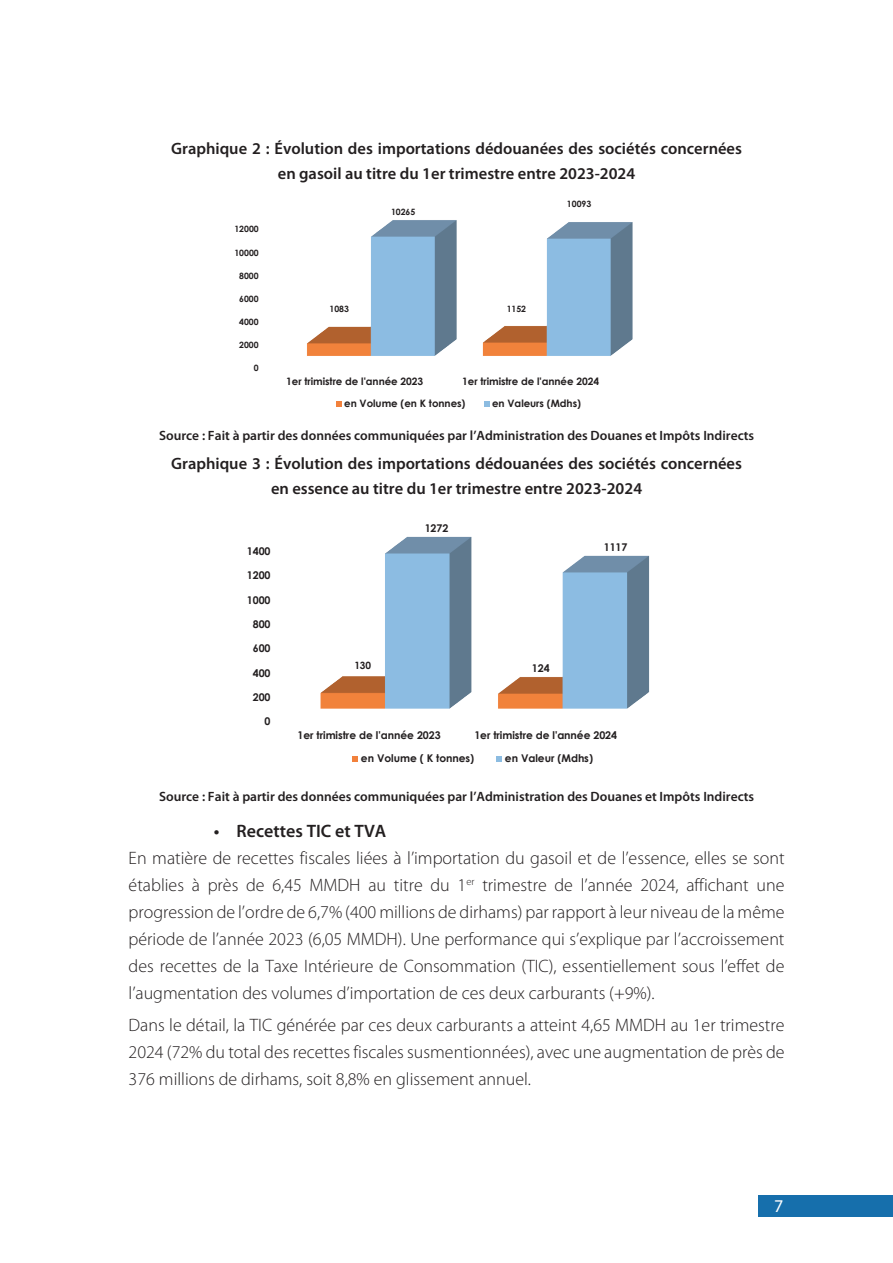
<style>
.page{position:relative;width:893px;height:1263px;background:#fff}
.page>*{position:absolute;margin:0;border:0;box-sizing:border-box;transform-origin:0 0}
.t1{font:300 18px/27px "Myriad Pro";color:#231f20;text-align:justify}
.t2{font:600 18px "Myriad Pro";color:#231f20}
.t3{font:18px "Myriad Pro";color:#fff}
.t4{font:600 16.5px/24.8px "Myriad Pro";color:#231f20;text-align:center}
.t5{font:600 13.5px "Myriad Pro";color:#231f20}
.t6{font:700 10.65px "Century Gothic";letter-spacing:-.005em;color:#231f20}
.t7{font:700 10.2px "Century Gothic";letter-spacing:-.005em;color:#231f20}
.t8{font:700 10.05px "Century Gothic";color:#231f20}
.t9{font:700 8.7px "Century Gothic";color:#231f20}
</style>
<div class="page">
<div style="left:758px;top:1195px;width:135px;height:22px;background:#166fac"></div>
<svg style="left:307px;top:220px;width:326px;height:187px"></svg>
<svg style="left:320px;top:536px;width:330px;height:226px"></svg>
<p class="t4" style="left:171px;top:135px;width:572px">Graphique 2 : Évolution des importations dédouanées des sociétés concernées en gasoil au titre du 1er trimestre entre 2023-2024</p>
<p class="t9" style="left:234px;top:223px;width:26px">12000</p>
<p class="t9" style="left:234px;top:246px;width:26px">10000</p>
<p class="t9" style="left:239px;top:269px;width:21px">8000</p>
<p class="t9" style="left:239px;top:292px;width:21px">6000</p>
<p class="t9" style="left:239px;top:315px;width:21px">4000</p>
<p class="t9" style="left:239px;top:338px;width:21px">2000</p>
<p class="t9" style="left:254px;top:361px;width:6px">0</p>
<p class="t9" style="left:391px;top:205px;width:26px">10265</p>
<p class="t9" style="left:330px;top:302px;width:21px">1083</p>
<p class="t9" style="left:507px;top:302px;width:21px">1152</p>
<p class="t9" style="left:567px;top:198px;width:26px">10093</p>
<p class="t7" style="left:286px;top:373px;width:138px">1er trimistre de l'année 2023</p>
<p class="t7" style="left:462px;top:373px;width:139px">1er trimistre de l'année 2024</p>
<p class="t7" style="left:344px;top:396px;width:123px">en Volume (en K tonnes)</p>
<p class="t7" style="left:492px;top:396px;width:90px">en Valeurs (Mdhs)</p>
<p class="t5" style="left:159px;top:427px;width:597px">Source : Fait à partir des données communiquées par l’Administration des Douanes et Impôts Indirects</p>
<p class="t4" style="left:171px;top:451px;width:572px">Graphique 3 : Évolution des importations dédouanées des sociétés concernées en essence au titre du 1er trimestre entre 2023-2024</p>
<p class="t6" style="left:247px;top:543px;width:25px">1400</p>
<p class="t6" style="left:247px;top:567px;width:25px">1200</p>
<p class="t6" style="left:247px;top:592px;width:25px">1000</p>
<p class="t6" style="left:253px;top:616px;width:19px">800</p>
<p class="t6" style="left:253px;top:640px;width:19px">600</p>
<p class="t6" style="left:253px;top:665px;width:19px">400</p>
<p class="t6" style="left:253px;top:689px;width:19px">200</p>
<p class="t6" style="left:265px;top:713px;width:7px">0</p>
<p class="t6" style="left:425px;top:520px;width:25px">1272</p>
<p class="t8" style="left:354px;top:658px;width:18px">130</p>
<p class="t6" style="left:532px;top:660px;width:19px">124</p>
<p class="t6" style="left:604px;top:539px;width:25px">1117</p>
<p class="t6" style="left:297px;top:727px;width:145px">1er trimistre de l'année 2023</p>
<p class="t6" style="left:474px;top:727px;width:144px">1er trimistre de l'année 2024</p>
<p class="t6" style="left:361px;top:750px;width:115px">en Volume ( K tonnes)</p>
<p class="t6" style="left:505px;top:750px;width:90px">en Valeur (Mdhs)</p>
<p class="t5" style="left:159px;top:788px;width:597px">Source : Fait à partir des données communiquées par l’Administration des Douanes et Impôts Indirects</p>
<p class="t2" style="left:214px;top:820px;width:174px">• Recettes TIC et TVA</p>
<p class="t1" style="left:129px;top:845px;width:657px">En matière de recettes fiscales liées à l’importation du gasoil et de l’essence, elles se sont établies à près de 6,45 MMDH au titre du 1<sup>er</sup> trimestre de l’année 2024, affichant une progression de l’ordre de 6,7% (400 millions de dirhams) par rapport à leur niveau de la même période de l’année 2023 (6,05 MMDH). Une performance qui s’explique par l’accroissement des recettes de la Taxe Intérieure de Consommation (TIC), essentiellement sous l’effet de l’augmentation des volumes d’importation de ces deux carburants (+9%).</p>
<p class="t1" style="left:129px;top:1012px;width:657px">Dans le détail, la TIC générée par ces deux carburants a atteint 4,65 MMDH au 1er trimestre 2024 (72% du total des recettes fiscales susmentionnées), avec une augmentation de près de 376 millions de dirhams, soit 8,8% en glissement annuel.</p>
<p class="t3" style="left:774px;top:1194px;width:11px">7</p>
</div>
